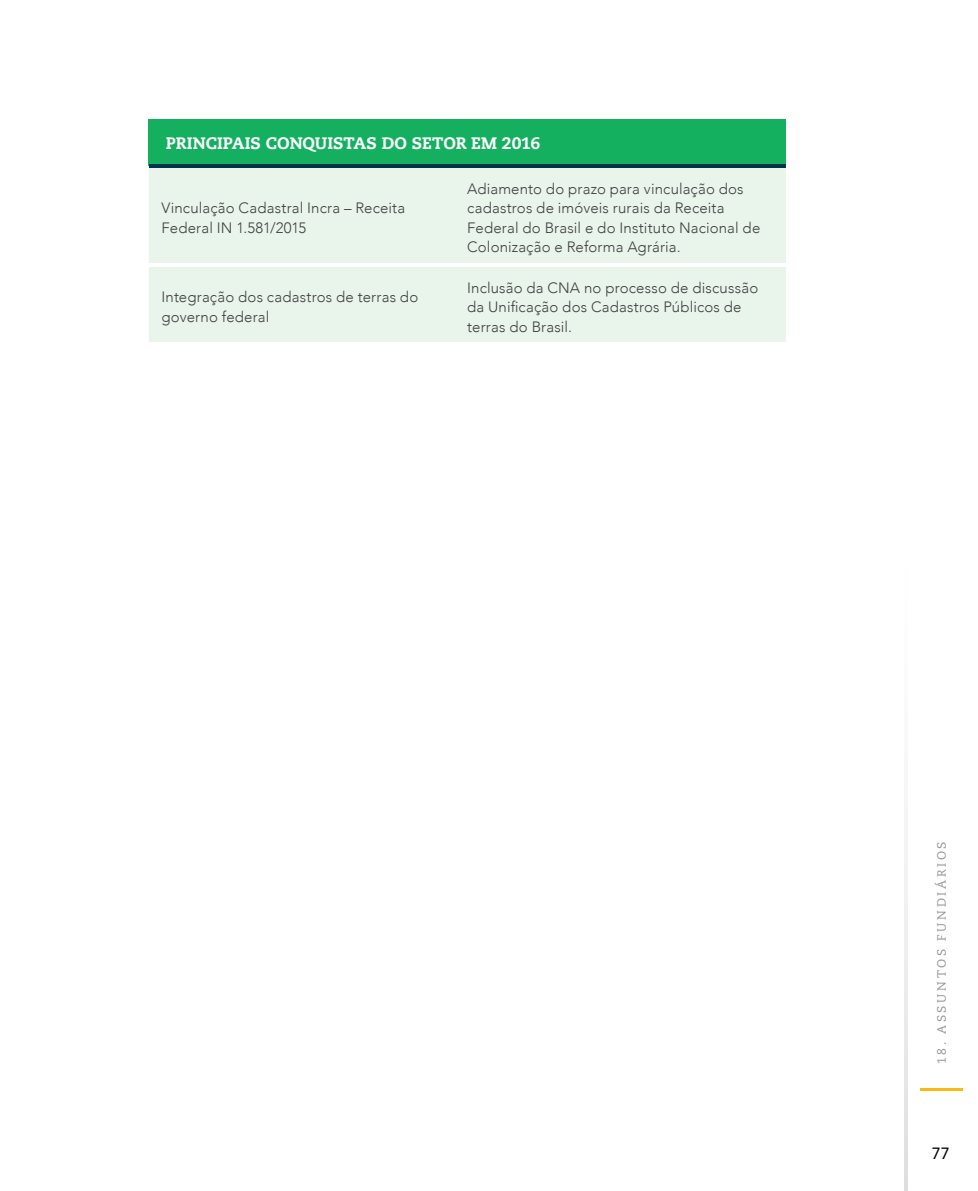
<style>
.page{position:relative;width:978px;height:1191px;background:#fff}
.page>*{position:absolute;margin:0;border:0;box-sizing:border-box;transform-origin:0 0}
.t1{font:800 16.5px "Caecilia LT Std";color:#fff}
.t2{font:16.2px "Avenir LT Std";color:#000}
.t3{font:300 15px/19.5px "Avenir";letter-spacing:.01em;color:#414042}
.t4{font:12px "Caecilia LT Std";letter-spacing:.23em;color:#939598}
</style>
<div class="page">
<div style="left:149px;top:119px;width:637px;height:47px;background:#14b05f"></div>
<div style="left:149px;top:167px;width:637px;height:175px;background:#e9f4ea"></div>
<hr style="left:149px;top:263px;width:305px;height:3px;background:#fff">
<hr style="left:454px;top:263px;width:332px;height:3px;background:#fff">
<hr style="left:149px;top:164px;width:305px;height:3px;background:#00324b">
<hr style="left:454px;top:164px;width:332px;height:3px;background:#00324b">
<svg style="left:905px;top:819px;width:3px;height:372px"></svg>
<hr style="left:920px;top:1088px;width:43px;height:2px;background:#fdb913">
<p class="t1" style="left:166px;top:133px;width:376px">PRINCIPAIS CONQUISTAS DO SETOR EM 2016</p>
<p class="t3" style="left:162px;top:198px;width:245px">Vinculação Cadastral Incra – Receita<br>Federal IN 1.581/2015</p>
<p class="t3" style="left:467px;top:179px;width:295px">Adiamento do prazo para vinculação dos cadastros de imóveis rurais da Receita Federal do Brasil e do Instituto Nacional de Colonização e Reforma Agrária.</p>
<p class="t3" style="left:162px;top:287px;width:258px">Integração dos cadastros de terras do governo federal</p>
<p class="t3" style="left:467px;top:278px;width:293px">Inclusão da CNA no processo de discussão da Unificação dos Cadastros Públicos de terras do Brasil.</p>
<p class="t4" style="left:935px;top:1063px;width:224px;rotate:-90deg">18. ASSUNTOS FUNDIÁRIOS</p>
<p class="t2" style="left:932px;top:1144px;width:20px">77</p>
</div>
